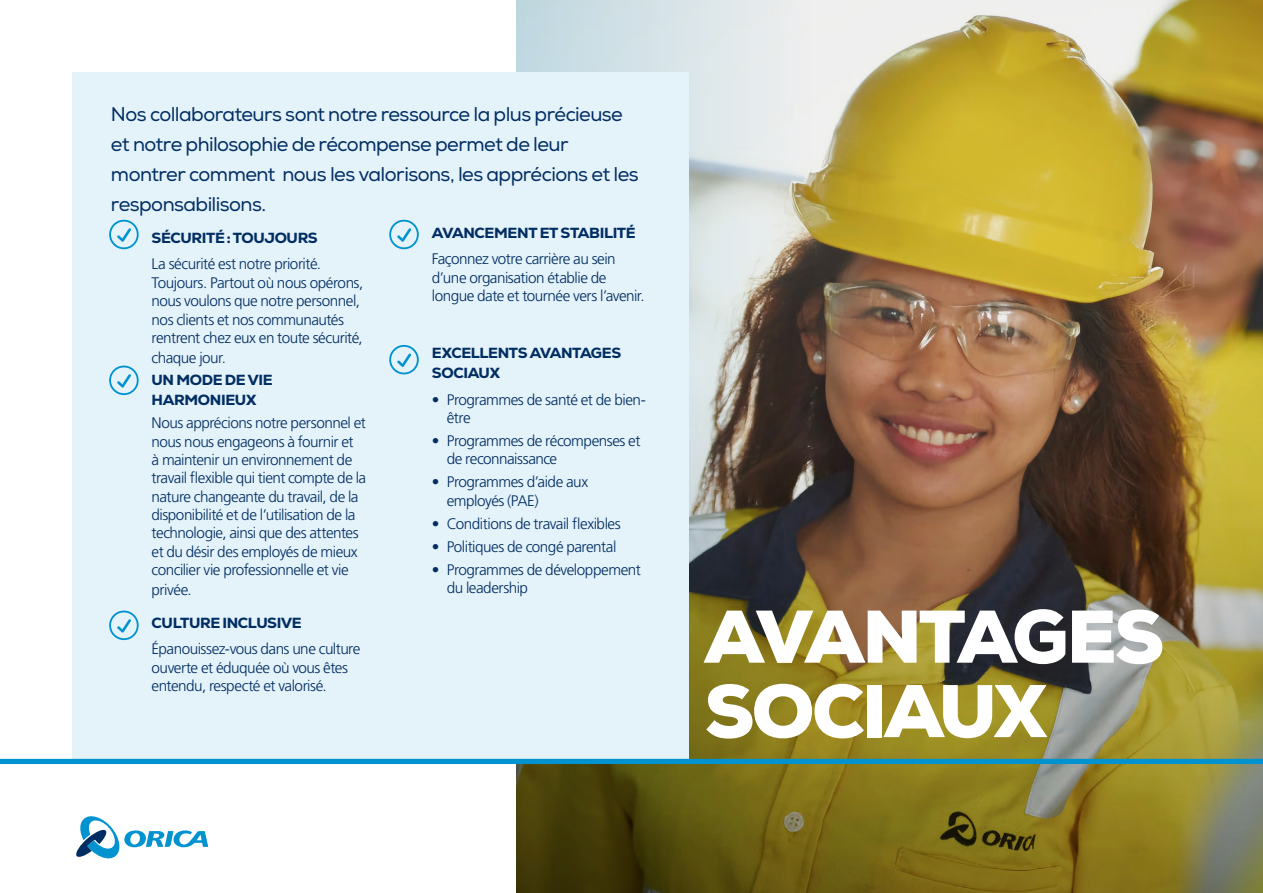
<style>
.page{position:relative;width:1263px;height:893px;background:#fff}
.page>*{position:absolute;margin:0;border:0;box-sizing:border-box;transform-origin:0 0}
.t1{font:900 74.4px/74.4px "Nexa";letter-spacing:-.04em;color:#fff}
.t2{font:19.8px/29.7px "Nexa";letter-spacing:-.03em;color:#002d62}
.t3{font:300 15.3px/18.3px "Frutiger LT Std";letter-spacing:-.03em;color:#002d62}
.t4{font:800 14.85px/19.8px "Nexa";letter-spacing:-.025em;color:#002d62}
</style>
<div class="page">
<img style="left:846px;top:0;width:417px;height:308px">
<svg style="left:516px;top:0;width:330px;height:308px;background:#ced3cd"></svg>
<div style="left:72px;top:72px;width:617px;height:688px;background:#e4f2f9"></div>
<img style="left:0;top:321px;width:1263px;height:572px">
<svg style="left:109px;top:220px;width:30px;height:29px"></svg>
<svg style="left:109px;top:366px;width:30px;height:29px"></svg>
<svg style="left:109px;top:611px;width:30px;height:29px"></svg>
<svg style="left:389px;top:220px;width:30px;height:29px"></svg>
<svg style="left:389px;top:345px;width:30px;height:29px"></svg>
<svg style="left:75px;top:815px;width:133px;height:44px"></svg>
<p class="t2" style="left:111px;top:100px;width:529px">Nos collaborateurs sont notre ressource la plus précieuse et notre philosophie de récompense permet de leur montrer comment nous les valorisons, les apprécions et les responsabilisons.</p>
<p class="t4" style="left:152px;top:228px;width:168px">SÉCURITÉ : TOUJOURS</p>
<p class="t3" style="left:152px;top:255px;width:213px">La sécurité est notre priorité.<br>Toujours. Partout où nous opérons, nous voulons que notre personnel, nos clients et nos communautés rentrent chez eux en toute sécurité,</p>
<p class="t3" style="left:152px;top:349px;width:76px">chaque jour.</p>
<p class="t4" style="left:152px;top:370px;width:123px">UN MODE DE VIE<br>HARMONIEUX</p>
<p class="t3" style="left:152px;top:414px;width:216px">Nous apprécions notre personnel et nous nous engageons à fournir et<br>à maintenir un environnement de travail flexible qui tient compte de la nature changeante du travail, de la disponibilité et de l’utilisation de la technologie, ainsi que des attentes et du désir des employés de mieux concilier vie professionnelle et vie</p>
<p class="t3" style="left:152px;top:581px;width:42px">privée.</p>
<p class="t4" style="left:152px;top:612px;width:152px">CULTURE INCLUSIVE</p>
<p class="t3" style="left:152px;top:640px;width:210px">Épanouissez-vous dans une culture ouverte et éduquée où vous êtes entendu, respecté et valorisé.</p>
<p class="t4" style="left:432px;top:222px;width:205px">AVANCEMENT ET STABILITÉ</p>
<p class="t3" style="left:432px;top:250px;width:214px">Façonnez votre carrière au sein d’une organisation établie de longue date et tournée vers l’avenir.</p>
<p class="t4" style="left:432px;top:343px;width:191px">EXCELLENTS AVANTAGES<br>SOCIAUX</p>
<p class="t3" style="left:447px;top:390px;width:201px;text-indent:-15px">• Programmes de santé et de bien&shy;être</p>
<p class="t3" style="left:447px;top:432px;width:195px;text-indent:-15px">• Programmes de récompenses et de reconnaissance</p>
<p class="t3" style="left:447px;top:473px;width:143px;text-indent:-15px">• Programmes d’aide aux employés (PAE)</p>
<p class="t3" style="left:432px;top:515px;width:190px">• Conditions de travail flexibles</p>
<p class="t3" style="left:432px;top:538px;width:186px">• Politiques de congé parental</p>
<p class="t3" style="left:447px;top:561px;width:196px;text-indent:-15px">• Programmes de développement du leadership</p>
<h1 class="t1" style="left:705px;top:600px;width:461px">AVANTAGES<br>SOCIAUX</h1>
</div>
